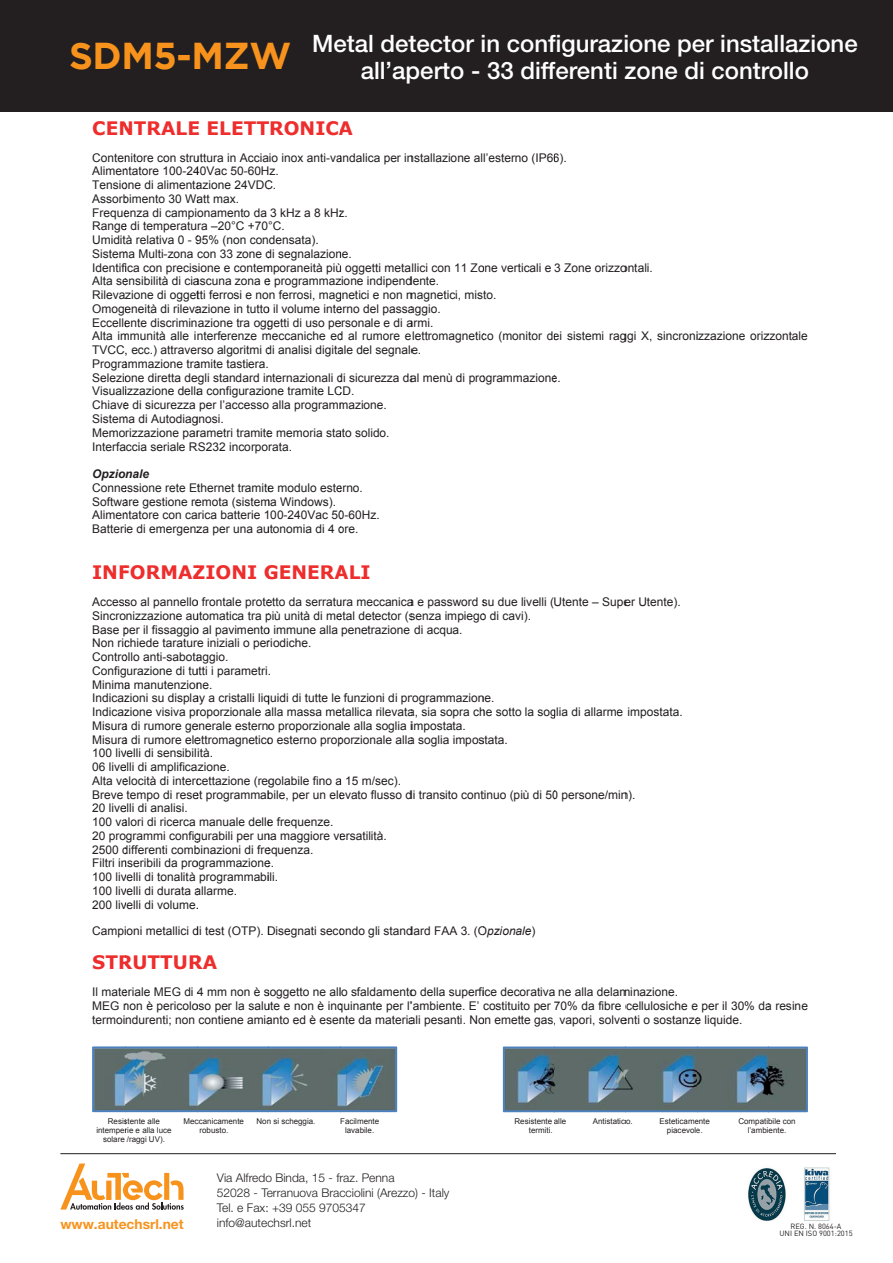
<style>
.page{position:relative;width:893px;height:1263px;background:#fff}
.page>*{position:absolute;margin:0;border:0;box-sizing:border-box;transform-origin:0 0}
.t1{font:700 37.35px "Gotham";letter-spacing:-.01em;color:#f7931d}
.t2{font:500 24px "Helvetica Neue LT Pro";color:#fff}
.t3{font:700 18.6px "Verdana";color:#ee2d2d}
.t4{font:700 13.8px "Helvetica Neue LT Pro";color:#f7931d}
.t5{font:700 13.35px "Verdana";color:#231f20}
.t6{font:12px/13.8px "Arial";color:#231f20}
.t7{font:300 12px/15px "Helvetica Neue LT Pro";color:#231f20}
.t8{font:italic 700 12px "Arial";color:#231f20}
.t9{font:7.95px/9.1px "Arial";color:#231f20;text-align:center}
.t10{font:7.5px/7.5px "DIN Pro";color:#231f20;text-align:center}
.s1{font-style:italic}
</style>
<div class="page">
<svg style="left:92px;top:1046px;width:305px;height:66px;background:#627b87"></svg>
<svg style="left:503px;top:1046px;width:305px;height:66px;background:#5b7480"></svg>
<div style="left:0;top:0;width:893px;height:111px;background:#231f20"></div>
<svg style="left:60px;top:1163px;width:124px;height:47px"></svg>
<hr style="left:60px;top:1153px;width:776px;height:1px;background:#231f20">
<img style="left:748px;top:1167px;width:82px;height:54px">
<h1 class="t1" style="left:69px;top:34px;width:224px">SDM5-MZW</h1>
<h2 class="t2" style="left:312px;top:29px;width:547px">Metal detector in configurazione per installazione</h2>
<h2 class="t2" style="left:361px;top:56px;width:450px">all’aperto - 33 differenti zone di controllo</h2>
<h3 class="t3" style="left:92px;top:116px;width:262px">CENTRALE ELETTRONICA</h3>
<p class="t6" style="left:92px;top:151px;width:717px">Contenitore con struttura in Acciaio inox anti-vandalica per installazione all’esterno (IP66).<br>Alimentatore 100-240Vac 50-60Hz.<br>Tensione di alimentazione 24VDC.<br>Assorbimento 30 Watt max.<br>Frequenza di campionamento da 3 kHz a 8 kHz.<br>Range di temperatura –20°C +70°C.<br>Umidità relativa 0 - 95% (non condensata).<br>Sistema Multi-zona con 33 zone di segnalazione.<br>Identifica con precisione e contemporaneità più oggetti metallici con 11 Zone verticali e 3 Zone orizzontali.<br>Alta sensibilità di ciascuna zona e programmazione indipendente.<br>Rilevazione di oggetti ferrosi e non ferrosi, magnetici e non magnetici, misto.<br>Omogeneità di rilevazione in tutto il volume interno del passaggio.<br>Eccellente discriminazione tra oggetti di uso personale e di armi.<br>Alta immunità alle interferenze meccaniche ed al rumore elettromagnetico (monitor dei sistemi raggi X, sincronizzazione orizzontale TVCC, ecc.) attraverso algoritmi di analisi digitale del segnale.<br>Programmazione tramite tastiera.<br>Selezione diretta degli standard internazionali di sicurezza dal menù di programmazione.<br>Visualizzazione della configurazione tramite LCD.<br>Chiave di sicurezza per l’accesso alla programmazione.<br>Sistema di Autodiagnosi.<br>Memorizzazione parametri tramite memoria stato solido.<br>Interfaccia seriale RS232 incorporata.</p>
<p class="t8" style="left:92px;top:466px;width:59px">Opzionale</p>
<p class="t6" style="left:92px;top:481px;width:289px">Connessione rete Ethernet tramite modulo esterno.<br>Software gestione remota (sistema Windows).<br>Alimentatore con carica batterie 100-240Vac 50-60Hz.<br>Batterie di emergenza per una autonomia di 4 ore.</p>
<h3 class="t3" style="left:92px;top:560px;width:280px">INFORMAZIONI GENERALI</h3>
<p class="t6" style="left:92px;top:595px;width:592px">Accesso al pannello frontale protetto da serratura meccanica e password su due livelli (Utente – Super Utente).<br>Sincronizzazione automatica tra più unità di metal detector (senza impiego di cavi).<br>Base per il fissaggio al pavimento immune alla penetrazione di acqua.<br>Non richiede tarature iniziali o periodiche.<br>Controllo anti-sabotaggio.<br>Configurazione di tutti i parametri.<br>Minima manutenzione.<br>Indicazioni su display a cristalli liquidi di tutte le funzioni di programmazione.<br>Indicazione visiva proporzionale alla massa metallica rilevata, sia sopra che sotto la soglia di allarme impostata.<br>Misura di rumore generale esterno proporzionale alla soglia impostata.<br>Misura di rumore elettromagnetico esterno proporzionale alla soglia impostata.<br>100 livelli di sensibilità.<br>06 livelli di amplificazione.<br>Alta velocità di intercettazione (regolabile fino a 15 m/sec).<br>Breve tempo di reset programmabile, per un elevato flusso di transito continuo (più di 50 persone/min).<br>20 livelli di analisi.<br>100 valori di ricerca manuale delle frequenze.<br>20 programmi configurabili per una maggiore versatilità.<br>2500 differenti combinazioni di frequenza.<br>Filtri inseribili da programmazione.<br>100 livelli di tonalità programmabili.<br>100 livelli di durata allarme.<br>200 livelli di volume.</p>
<p class="t6" style="left:92px;top:923px;width:445px">Campioni metallici di test (OTP). Disegnati secondo gli standard FAA 3. (O<span class="s1">pzionale</span>)</p>
<h3 class="t3" style="left:92px;top:950px;width:126px">STRUTTURA</h3>
<p class="t6" style="left:92px;top:985px;width:717px">Il materiale MEG di 4 mm non è soggetto ne allo sfaldamento della superfice decorativa ne alla delaminazione.<br>MEG non è pericoloso per la salute e non è inquinante per l’ambiente. E’ costituito per 70% da fibre cellulosiche e per il 30% da resine termoindurenti; non contiene amianto ed è esente da materiali pesanti. Non emette gas, vapori, solventi o sostanze liquide.</p>
<p class="t9" style="left:622px;top:1117px;width:12px">co.</p>
<p class="t9" style="left:660px;top:1116px;width:52px">Esteticamente piacevole.</p>
<p class="t9" style="left:738px;top:1116px;width:59px">Compatibile con l’ambiente.</p>
<p class="t9" style="left:96px;top:1116px;width:77px">Resistente alle intemperie e alla luce solare /raggi UV).</p>
<p class="t9" style="left:184px;top:1116px;width:62px">Meccanicamente robusto.</p>
<p class="t9" style="left:256px;top:1117px;width:60px">Non si scheggia.</p>
<p class="t9" style="left:340px;top:1117px;width:41px">Facilmente lavabile.</p>
<p class="t9" style="left:514px;top:1117px;width:53px">Resistente alle termiti.</p>
<p class="t9" style="left:593px;top:1117px;width:34px">Antistatic</p>
<p class="t5" style="left:92px;top:1167px;width:240px">ET Engineering srl Unipersonale</p>
<p class="t7" style="left:217px;top:1170px;width:234px">Via Alfredo Binda, 15 - fraz. Penna<br>52028 - Terranuova Bracciolini (Arezzo) - Italy<br>Tel. e Fax: +39 055 9705347</p>
<p class="t4" style="left:60px;top:1216px;width:125px">www.autechsrl.net</p>
<p class="t7" style="left:217px;top:1215px;width:96px">info@autechsrl.net</p>
<p class="t10" style="left:779px;top:1221px;width:75px">REG. N. 8064-A<br>UNI EN ISO 9001:2015</p>
</div>
